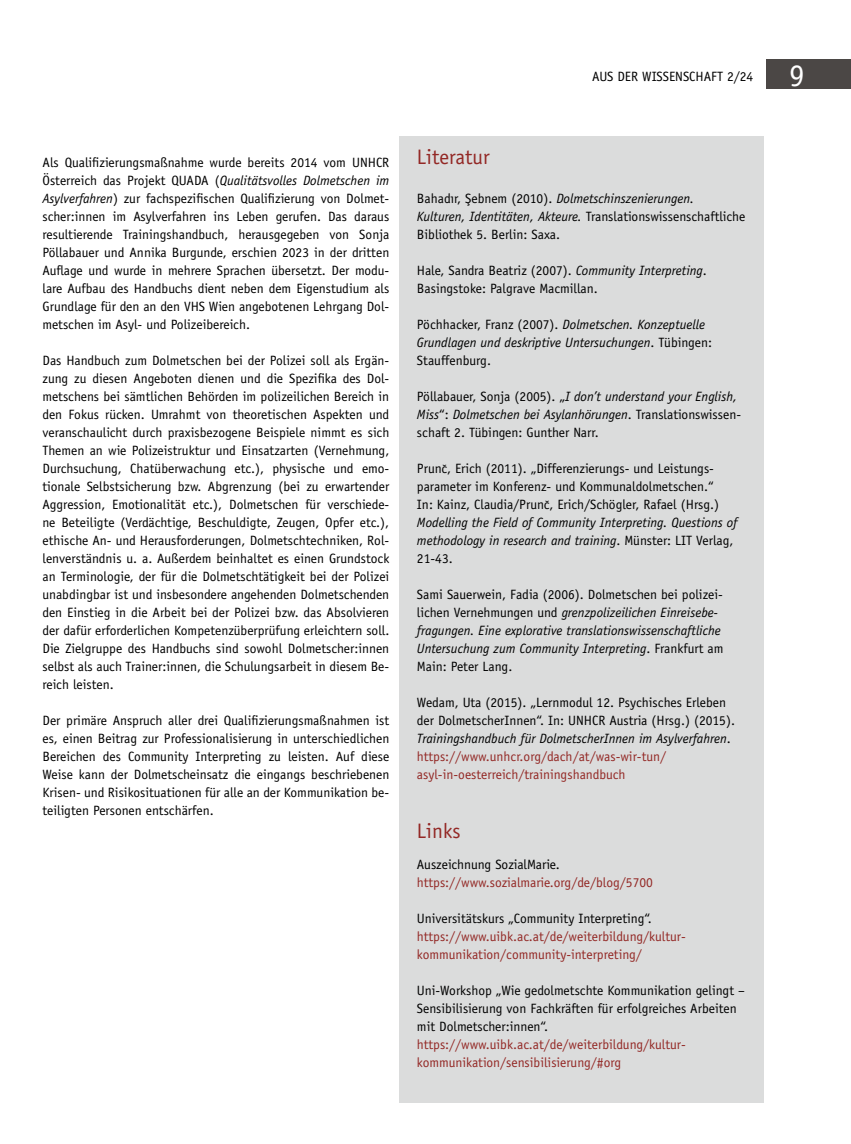
<style>
.page{position:relative;width:851px;height:1144px;background:#fff}
.page>*{position:absolute;margin:0;border:0;box-sizing:border-box;transform-origin:0 0}
.t1{font:31.5px "Officina Serif Std";color:#fff}
.t2{font:21px "Officina Sans Std";color:#932825}
.t3{font:13.5px/18px "Officina Sans Std";color:#000}
.t4{font:italic 13.5px/18px "Officina Sans Std";color:#000}
.t5{font:13.5px/18px "Officina Sans Std";color:#932825}
.s1{font-style:italic}
.s2{font-style:normal}
.s3{color:#932825}
</style>
<div class="page">
<div style="left:765px;top:59px;width:85px;height:30px;background:#4b4745"></div>
<div style="left:399px;top:136px;width:364px;height:967px;background:#dbdcdc"></div>
<p class="t3" style="left:43px;top:153px;width:348px;text-align:justify">Als Qualifizierungsmaßnahme wurde bereits 2014 vom UNHCR Österreich das Projekt QUADA (<span class="s1">Qualitätsvolles Dolmetschen im Asylverfahren</span>) zur fachspezifischen Qualifizierung von Dolmet&shy;scher:innen im Asylverfahren ins Leben gerufen. Das daraus resultierende Trainingshandbuch, herausgegeben von Sonja Pöllabauer und Annika Burgunde, erschien 2023 in der dritten Auflage und wurde in mehrere Sprachen übersetzt. Der modu&shy;lare Aufbau des Handbuchs dient neben dem Eigenstudium als Grundlage für den an den VHS Wien angebotenen Lehrgang Dol&shy;metschen im Asyl- und Polizeibereich.</p>
<p class="t3" style="left:43px;top:351px;width:348px;text-align:justify">Das Handbuch zum Dolmetschen bei der Polizei soll als Ergän&shy;zung zu diesen Angeboten dienen und die Spezifika des Dol&shy;metschens bei sämtlichen Behörden im polizeilichen Bereich in den Fokus rücken. Umrahmt von theoretischen Aspekten und veranschaulicht durch praxisbezogene Beispiele nimmt es sich Themen an wie Polizeistruktur und Einsatzarten (Vernehmung, Durchsuchung, Chatüberwachung etc.), physische und emo&shy;tionale Selbstsicherung bzw. Abgrenzung (bei zu erwartender Aggression, Emotionalität etc.), Dolmetschen für verschiede&shy;ne Beteiligte (Verdächtige, Beschuldigte, Zeugen, Opfer etc.), ethische An- und Herausforderungen, Dolmetschtechniken, Rol&shy;lenverständnis u. a. Außerdem beinhaltet es einen Grundstock an Terminologie, der für die Dolmetschtätigkeit bei der Polizei unabdingbar ist und insbesondere angehenden Dolmetschenden den Einstieg in die Arbeit bei der Polizei bzw. das Absolvieren der dafür erforderlichen Kompetenzüberprüfung erleichtern soll.<br>Die Zielgruppe des Handbuchs sind sowohl Dolmetscher:innen selbst als auch Trainer:innen, die Schulungsarbeit in diesem Be&shy;reich leisten.</p>
<p class="t3" style="left:43px;top:711px;width:348px;text-align:justify">Der primäre Anspruch aller drei Qualifizierungsmaßnahmen ist es, einen Beitrag zur Professionalisierung in unterschiedlichen Bereichen des Community Interpreting zu leisten. Auf diese Weise kann der Dolmetscheinsatz die eingangs beschriebenen Krisen- und Risikosituationen für alle an der Kommunikation be&shy;teiligten Personen entschärfen.</p>
<p class="t3" style="left:592px;top:67px;width:163px">AUS DER WISSENSCHAFT 2/24</p>
<h1 class="t1" style="left:788px;top:57px;width:17px">9</h1>
<h2 class="t2" style="left:417px;top:145px;width:74px">Literatur</h2>
<p class="t3" style="left:417px;top:189px;width:330px">Bahadır, Sebnem (2010). <span class="s1">Dolmetschinszenierungen.<br>Kulturen, Identitäten, Akteure.</span> Translationswissenschaftliche<br>Bibliothek 5. Berlin: Saxa.</p>
<p class="t3" style="left:417px;top:261px;width:291px">Hale, Sandra Beatriz (2007). <span class="s1">Community Interpreting</span>.<br>Basingstoke: Palgrave Macmillan.</p>
<p class="t4" style="left:417px;top:315px;width:296px"><span class="s2">Pöchhacker, Franz (2007).</span> Dolmetschen. Konzeptuelle<br>Grundlagen und deskriptive Untersuchungen<span class="s2">. Tübingen:<br>Stauffenburg.</span></p>
<p class="t3" style="left:417px;top:387px;width:325px">Pöllabauer, Sonja (2005). „<span class="s1">I don’t understand your English,<br>Miss</span>“: <span class="s1">Dolmetschen bei Asylanhörungen</span>. Translationswissen&shy;schaft 2. Tübingen: Gunther Narr.</p>
<p class="t3" style="left:417px;top:459px;width:304px">Prunc, Erich (2011). „Differenzierungs- und Leistungs&shy;parameter im Konferenz- und Kommunaldolmetschen.“<br>In: Kainz, Claudia/Prunc, Erich/Schögler, Rafael (Hrsg.)</p>
<p class="t4" style="left:417px;top:513px;width:322px">Modelling the Field of Community Interpreting. Questions of methodology in research and training<span class="s2">. Münster: LIT Verlag,<br>21-43.</span></p>
<p class="t4" style="left:417px;top:585px;width:308px"><span class="s2">Sami Sauerwein, Fadia (2006). Dolmetschen bei polizei&shy;lichen Vernehmungen und</span> grenzpolizeilichen Einreisebe&shy;fragungen. Eine explorative translationswissenschaftliche Untersuchung zum Community Interpreting<span class="s2">. Frankfurt am Main: Peter Lang.</span></p>
<p class="t3" style="left:417px;top:693px;width:319px">Wedam, Uta (2015). „Lernmodul 12. Psychisches Erleben der DolmetscherInnen“. In: UNHCR Austria (Hrsg.) (2015).<br><span class="s1">Trainingshandbuch für DolmetscherInnen im Asylverfahren</span>. <span class="s3">https://www.unhcr.org/dach/at/was-wir-tun/ asyl-in-oesterreich/trainingshandbuch</span></p>
<p class="t3" style="left:466px;top:189px;width:6px">¸</p>
<p class="t3" style="left:442px;top:461px;width:6px">ˇ</p>
<p class="t3" style="left:545px;top:497px;width:6px">ˇ</p>
<h2 class="t2" style="left:417px;top:818px;width:45px">Links</h2>
<p class="t3" style="left:417px;top:855px;width:144px">Auszeichnung SozialMarie.</p>
<p class="t5" style="left:417px;top:873px;width:237px">https://www.sozialmarie.org/de/blog/5700</p>
<p class="t3" style="left:417px;top:909px;width:236px">Universitätskurs „Community Interpreting“.</p>
<p class="t5" style="left:417px;top:927px;width:270px">https://www.uibk.ac.at/de/weiterbildung/kultur&shy;kommunikation/community-interpreting/</p>
<p class="t3" style="left:417px;top:981px;width:329px">Uni-Workshop „Wie gedolmetschte Kommunikation gelingt –<br>Sensibilisierung von Fachkräften für erfolgreiches Arbeiten mit Dolmetscher:innen“.</p>
<p class="t5" style="left:417px;top:1035px;width:270px">https://www.uibk.ac.at/de/weiterbildung/kultur&shy;kommunikation/sensibilisierung/#org</p>
</div>
